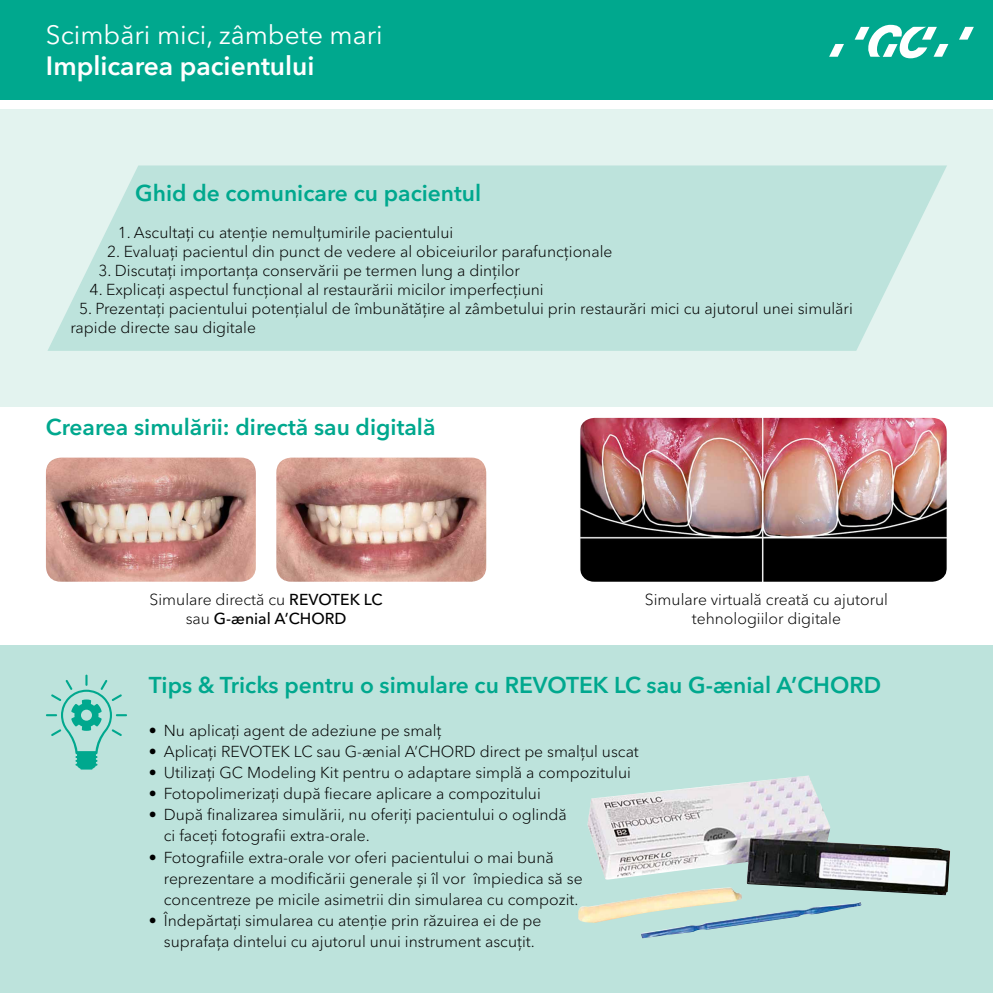
<style>
.page{position:relative;width:993px;height:993px;background:#fff}
.page>*{position:absolute;margin:0;border:0;box-sizing:border-box;transform-origin:0 0}
.t1{font:26.25px "Avenir Next Cyr";color:#fff}
.t2{font:600 26.25px "Avenir Next Cyr";color:#fff}
.t3{font:600 22.75px "Avenir Next Cyr";color:#00a88e}
.t4{font:300 15.75px/21.2px "Avenir Next Cyr";color:#000}
.t5{font:500 15.75px/18.9px "Avenir Next Cyr";color:#000;text-align:center}
.s1{font-weight:300}
</style>
<div class="page">
<hr style="left:0;top:315px;width:1px;height:677px;background:#d6ede8">
<div style="left:0;top:0;width:992px;height:99px;background:#00a88e"></div>
<svg style="left:959px;top:27px;width:14px;height:13px"></svg>
<svg style="left:854px;top:25px;width:94px;height:33px"></svg>
<svg style="left:829px;top:44px;width:14px;height:13px"></svg>
<div style="left:0;top:645px;width:992px;height:347px;background:#bde3dc"></div>
<div style="left:0;top:109px;width:992px;height:298px;background:#e3f3ef"></div>
<img style="left:46px;top:457px;width:210px;height:124px">
<img style="left:276px;top:457px;width:210px;height:124px">
<img style="left:580px;top:418px;width:366px;height:163px">
<img style="left:578px;top:775px;width:371px;height:162px">
<svg style="left:46px;top:674px;width:81px;height:95px"></svg>
<svg style="left:47px;top:165px;width:899px;height:186px;fill:#bde3dc"></svg>
<h1 class="t1" style="left:46px;top:19px;width:338px">Scimbări mici, zâmbete mari</h1>
<h1 class="t2" style="left:46px;top:50px;width:270px">Implicarea pacientului</h1>
<h2 class="t3" style="left:135px;top:179px;width:347px">Ghid de comunicare cu pacientul</h2>
<p class="t4" style="left:118px;top:222px;width:337px">1. Ascultați cu atenție nemulțumirile pacientului</p>
<p class="t4" style="left:107px;top:241px;width:506px">2. Evaluați pacientul din punct de vedere al obiceiurilor parafuncționale</p>
<p class="t4" style="left:98px;top:260px;width:423px">3. Discutați importanța conservării pe termen lung a dinților</p>
<p class="t4" style="left:90px;top:279px;width:455px">4. Explicați aspectul funcțional al restaurării micilor imperfecțiuni</p>
<p class="t4" style="left:70px;top:299px;width:783px;line-height:18.9px;text-indent:9px">5. Prezentați pacientului potențialul de îmbunătățire al zâmbetului prin restaurări mici cu ajutorul unei simulări rapide directe sau digitale</p>
<h2 class="t3" style="left:46px;top:413px;width:391px">Crearea simulării: directă sau digitală</h2>
<p class="t5" style="left:149px;top:590px;width:234px"><span class="s1">Simulare directă cu</span> REVOTEK LC <span class="s1">sau</span> G-ænial A’CHORD</p>
<p class="t4" style="left:644px;top:590px;width:245px;line-height:18.9px;text-align:center">Simulare virtuală creată cu ajutorul tehnologiilor digitale</p>
<h2 class="t3" style="left:149px;top:671px;width:733px">Tips &amp; Tricks pentru o simulare cu REVOTEK LC sau G-ænial A’CHORD</h2>
<p class="t4" style="left:149px;top:719px;width:294px">• Nu aplicați agent de adeziune pe smalț</p>
<p class="t4" style="left:149px;top:740px;width:491px">• Aplicați REVOTEK LC sau G-ænial A’CHORD direct pe smalțul uscat</p>
<p class="t4" style="left:149px;top:761px;width:483px">• Utilizați GC Modeling Kit pentru o adaptare simplă a compozitului</p>
<p class="t4" style="left:149px;top:782px;width:393px">• Fotopolimerizați după fiecare aplicare a compozitului</p>
<p class="t4" style="left:164px;top:803px;width:404px;text-indent:-15px">• După finalizarea simulării, nu oferiți pacientului o oglindă ci faceți fotografii extra-orale.</p>
<p class="t4" style="left:164px;top:846px;width:420px;text-indent:-15px">• Fotografiile extra-orale vor oferi pacientului o mai bună reprezentare a modificării generale și îl vor împiedica să se concentreze pe micile asimetrii din simularea cu compozit.</p>
<p class="t4" style="left:149px;top:909px;width:394px;text-align:center">• Îndepărtați simularea cu atenție prin răzuirea ei de pe suprafața dintelui cu ajutorul unui instrument ascuțit.</p>
</div>
